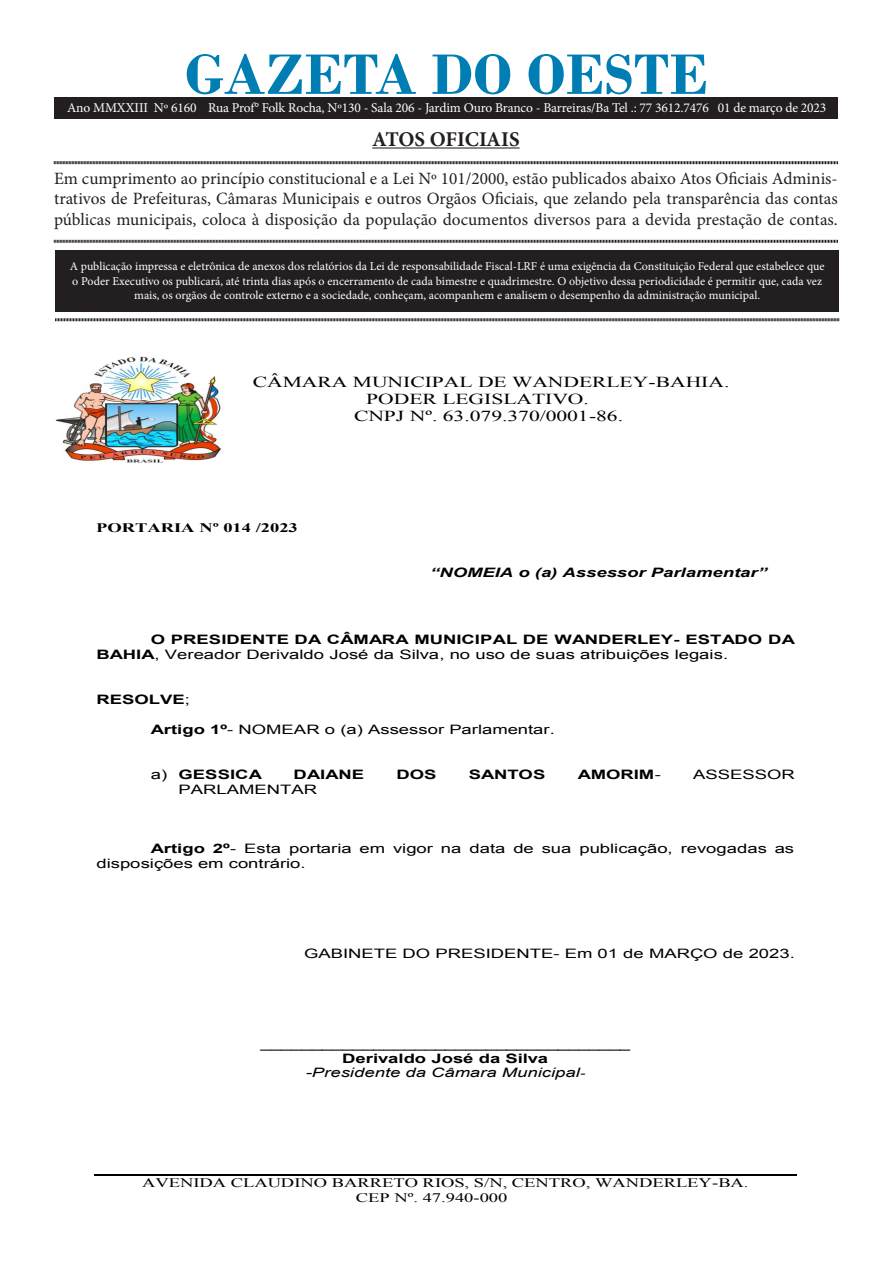
<style>
.page{position:relative;width:893px;height:1263px;background:#fff}
.page>*{position:absolute;margin:0;border:0;box-sizing:border-box;transform-origin:0 0}
.t1{font:700 60px "Bodoni";color:#007eb4}
.t2{font:700 21px "Minion Pro";letter-spacing:-.005em;color:#231f20}
.t3{font:17.25px/20.7px "Minion Pro";color:#231f20;text-align:justify}
.t4{font:15.15px "Times New Roman";letter-spacing:-.005em;color:#000;scale:1.42 1}
.t5{font:13.5px "Minion Pro";letter-spacing:-.01em;color:#fff}
.t6{font:13.05px/15px "Arial";color:#000;scale:1.42 1}
.t7{font:13.05px/15px "Times New Roman";color:#000;scale:1.42 1}
.t8{font:700 13.05px "Arial";color:#000;scale:1.42 1}
.t9{font:italic 700 13.05px "Arial";color:#000;scale:1.42 1}
.t10{font:700 13.05px "Times New Roman";color:#000;scale:1.42 1}
.t11{font:12px/14.4px "Minion Pro";color:#fff;text-align:center}
.s1{font-weight:700}
.s2{font-weight:400}
.s3{font-style:italic}
.s4{font-style:italic;font-size:10.8px}
</style>
<div class="page">
<div style="left:55px;top:250px;width:784px;height:61px;background:#231f20"></div>
<hr style="left:372px;top:147px;width:148px;height:2px;background:#231f20">
<svg style="left:54px;top:161px;width:784px;height:4px;background:#908e8e"></svg>
<svg style="left:54px;top:239px;width:784px;height:4px;background:#908e8e"></svg>
<svg style="left:55px;top:318px;width:784px;height:4px;background:#908e8e"></svg>
<div style="left:54px;top:98px;width:784px;height:20px;background:#231f20"></div>
<img style="left:54px;top:357px;width:168px;height:106px">
<hr style="left:94px;top:1174px;width:703px;height:1px;background:#000">
<p class="t1" style="left:185px;top:39px;width:525px">GAZETA DO OESTE</p>
<p class="t2" style="left:372px;top:124px;width:149px">ATOS OFICIAIS</p>
<p class="t3" style="left:54px;top:168px;width:785px">Em cumprimento ao princípio constitucional e a Lei Nº 101/2000, estão publicados abaixo Atos Oficiais Adminis&shy;trativos de Prefeituras, Câmaras Municipais e outros Orgãos Oficiais, que zelando pela transparência das contas públicas municipais, coloca à disposição da população documentos diversos para a devida prestação de contas.</p>
<p class="t11" style="left:70px;top:259px;width:756px">A publicação impressa e eletrônica de anexos dos relatórios da Lei de responsabilidade Fiscal-LRF é uma exigência da Constituição Federal que estabelece que o Poder Executivo os publicará, até trinta dias após o encerramento de cada bimestre e quadrimestre. O objetivo dessa periodicidade é permitir que, cada vez mais, os orgãos de controle externo e a sociedade, conheçam, acompanhem e analisem o desempenho da administração municipal.</p>
<p class="t5" style="left:67px;top:98px;width:761px">Ano MMXXIII Nº 6160 Rua Prof° Folk Rocha, Nº130 - Sala 206 - Jardim Ouro Branco - Barreiras/Ba Tel .: 77 3612.7476 01 de março de 2023</p>
<p class="t4" style="left:253px;top:371px;width:337px">CÂMARA MUNICIPAL DE WANDERLEY-BAHIA.</p>
<p class="t4" style="left:366px;top:389px;width:158px">PODER LEGISLATIVO.</p>
<p class="t4" style="left:354px;top:406px;width:191px">CNPJ Nº. 63.079.370/0001-86.</p>
<p class="t10" style="left:96px;top:518px;width:143px">PORTARIA Nº 014 /2023</p>
<p class="t9" style="left:430px;top:564px;width:239px">“NOMEIA o (a) Assessor Parlamentar”</p>
<p class="t6" style="left:96px;top:632px;width:493px;text-indent:54px"><span class="s1">O PRESIDENTE DA CÂMARA MUNICIPAL DE WANDERLEY- ESTADO DA<br>BAHIA</span>, Vereador Derivaldo José da Silva, no uso de suas atribuições legais.</p>
<p class="t8" style="left:96px;top:690px;width:67px">RESOLVE<span class="s2">;</span></p>
<p class="t6" style="left:151px;top:722px;width:286px"><span class="s1">Artigo 1º</span>- NOMEAR o (a) Assessor Parlamentar.</p>
<p class="t8" style="left:151px;top:765px;width:80px"><span class="s2">a)</span> GESSICA</p>
<p class="t8" style="left:294px;top:765px;width:51px">DAIANE</p>
<p class="t8" style="left:397px;top:765px;width:30px">DOS</p>
<p class="t8" style="left:469px;top:765px;width:55px">SANTOS</p>
<p class="t8" style="left:578px;top:765px;width:60px">AMORIM<span class="s2">-</span></p>
<p class="t6" style="left:693px;top:767px;width:73px">ASSESSOR</p>
<p class="t6" style="left:179px;top:781px;width:99px">PARLAMENTAR</p>
<p class="t6" style="left:96px;top:841px;width:493px;text-indent:54px"><span class="s1">Artigo 2º</span>- Esta portaria em vigor na data de sua publicação, revogadas as disposições em contrário.</p>
<p class="t6" style="left:304px;top:946px;width:347px">GABINETE DO PRESIDENTE- Em 01 de MARÇO de 2023.</p>
<p class="t6" style="left:261px;top:1036px;width:262px;text-align:center">____________________________________<br><span class="s1">Derivaldo José da Silva<br></span><span class="s3">-Presidente da Câmara Municipal</span><span class="s4">-</span></p>
<p class="t7" style="left:356px;top:1175px;width:278px;text-indent:-214px">AVENIDA CLAUDINO BARRETO RIOS, S/N, CENTRO, WANDERLEY-BA.<br>CEP Nº. 47.940-000</p>
</div>
